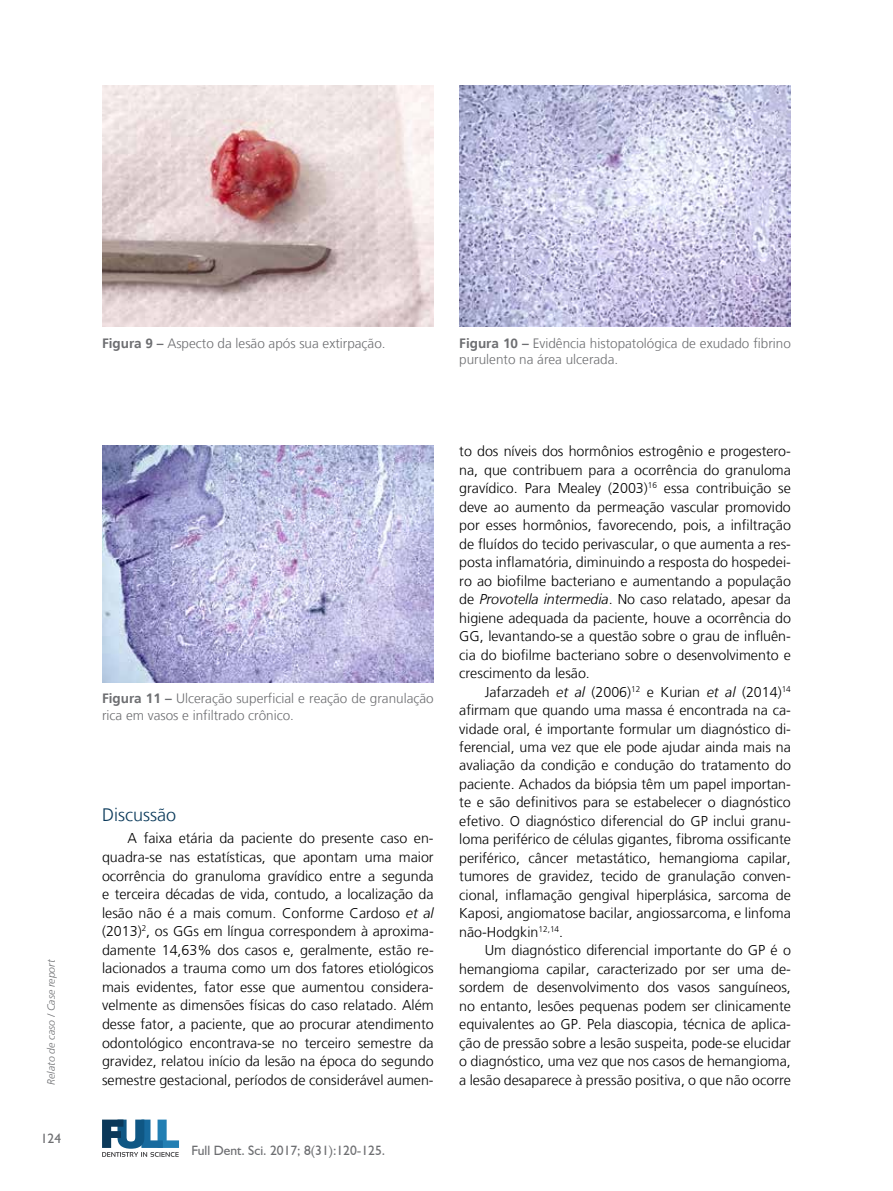
<style>
.page{position:relative;width:893px;height:1191px;background:#fff}
.page>*{position:absolute;margin:0;border:0;box-sizing:border-box;transform-origin:0 0}
.t1{font:300 18px "Frutiger LT";color:#0a395a}
.t2{font:300 14.25px/18.5px "Frutiger LT";color:#000;text-align:justify}
.t3{font:300 13.5px/16.2px "Frutiger LT";color:#6d6e71}
.t4{font:13.5px "Humanist 521 BT";color:#6d6e71}
.t5{font:italic 300 10.5px "Frutiger LT";color:#6d6e71}
.s1{font-weight:700}
.s2{font-style:italic}
</style>
<div class="page">
<svg style="left:102px;top:1119px;width:77px;height:37px"></svg>
<img style="left:102px;top:85px;width:332px;height:242px">
<img style="left:459px;top:85px;width:332px;height:242px">
<img style="left:102px;top:445px;width:332px;height:237px">
<p class="t5" style="left:45px;top:1084px;width:127px;rotate:-90deg">Relato de caso / Case report</p>
<p class="t4" style="left:41px;top:1130px;width:22px">124</p>
<p class="t3" style="left:102px;top:335px;width:285px"><span class="s1">Figura 9 –</span> Aspecto da lesão após sua extirpação.</p>
<p class="t3" style="left:459px;top:335px;width:333px"><span class="s1">Figura 10 –</span> Evidência histopatológica de exudado fibrino purulento na área ulcerada.</p>
<p class="t3" style="left:102px;top:691px;width:333px"><span class="s1">Figura 11 –</span> Ulceração superficial e reação de granulação rica em vasos e infiltrado crônico.</p>
<p class="t1" style="left:102px;top:804px;width:76px">Discussão</p>
<p class="t2" style="left:102px;top:829px;width:333px;text-indent:26px">A faixa etária da paciente do presente caso en&shy;quadra-se nas estatísticas, que apontam uma maior ocorrência do granuloma gravídico entre a segunda e terceira décadas de vida, contudo, a localização da lesão não é a mais comum. Conforme Cardoso <span class="s2">et al </span>(2013)<sup>2</sup>, os GGs em língua correspondem à aproxima&shy;damente 14,63% dos casos e, geralmente, estão re&shy;lacionados a trauma como um dos fatores etiológicos mais evidentes, fator esse que aumentou considera&shy;velmente as dimensões físicas do caso relatado. Além desse fator, a paciente, que ao procurar atendimento odontológico encontrava-se no terceiro semestre da gravidez, relatou início da lesão na época do segundo semestre gestacional, períodos de considerável aumen-</p>
<p class="t4" style="left:191px;top:1142px;width:195px">Full Dent. Sci. 2017; 8(31):120-125.</p>
<p class="t2" style="left:459px;top:442px;width:333px">to dos níveis dos hormônios estrogênio e progestero&shy;na, que contribuem para a ocorrência do granuloma gravídico. Para Mealey (2003)<sup>16</sup> essa contribuição se deve ao aumento da permeação vascular promovido por esses hormônios, favorecendo, pois, a infiltração de fluídos do tecido perivascular, o que aumenta a res&shy;posta inflamatória, diminuindo a resposta do hospedei&shy;ro ao biofilme bacteriano e aumentando a população de <span class="s2">Provotella intermedia</span>. No caso relatado, apesar da higiene adequada da paciente, houve a ocorrência do GG, levantando-se a questão sobre o grau de influên&shy;cia do biofilme bacteriano sobre o desenvolvimento e crescimento da lesão.</p>
<p class="t2" style="left:459px;top:682px;width:333px;text-indent:26px">Jafarzadeh <span class="s2">et al</span> (2006)<sup>12</sup> e Kurian <span class="s2">et al</span> (2014)<sup>14 </sup>afirmam que quando uma massa é encontrada na ca&shy;vidade oral, é importante formular um diagnóstico di&shy;ferencial, uma vez que ele pode ajudar ainda mais na avaliação da condição e condução do tratamento do paciente. Achados da biópsia têm um papel importan&shy;te e são definitivos para se estabelecer o diagnóstico efetivo. O diagnóstico diferencial do GP inclui granu&shy;loma periférico de células gigantes, fibroma ossificante periférico, câncer metastático, hemangioma capilar, tumores de gravidez, tecido de granulação conven&shy;cional, inflamação gengival hiperplásica, sarcoma de Kaposi, angiomatose bacilar, angiossarcoma, e linfoma não-Hodgkin<sup>12,14</sup>.</p>
<p class="t2" style="left:459px;top:941px;width:333px;text-indent:26px">Um diagnóstico diferencial importante do GP é o hemangioma capilar, caracterizado por ser uma de&shy;sordem de desenvolvimento dos vasos sanguíneos, no entanto, lesões pequenas podem ser clinicamente equivalentes ao GP. Pela diascopia, técnica de aplica&shy;ção de pressão sobre a lesão suspeita, pode-se elucidar o diagnóstico, uma vez que nos casos de hemangioma, a lesão desaparece à pressão positiva, o que não ocorre</p>
</div>
